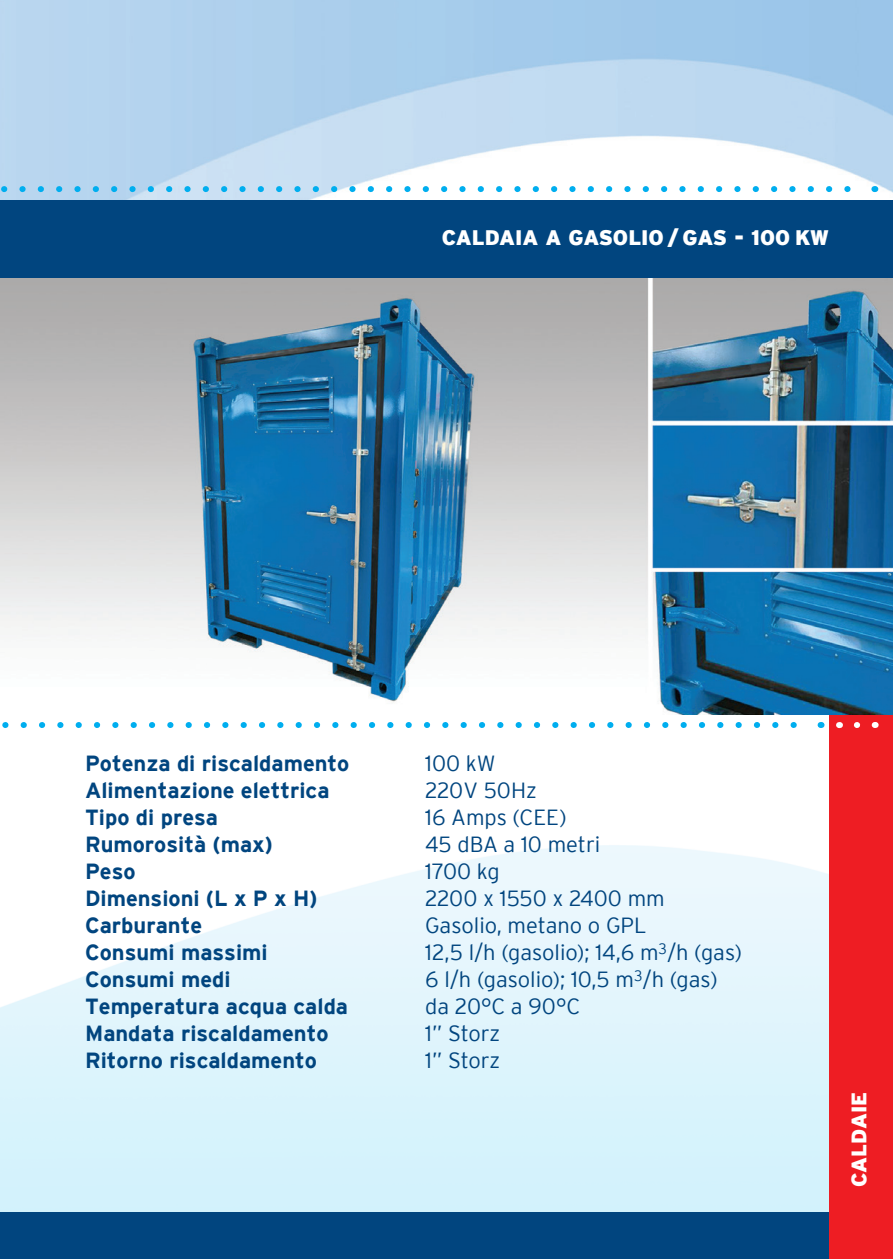
<style>
.page{position:relative;width:893px;height:1259px;background:#fff}
.page>*{position:absolute;margin:0;border:0;box-sizing:border-box;transform-origin:0 0}
.t1{font:700 21.9px "Interstate";color:#01457f}
.t2{font:300 21.9px "Interstate";color:#01457f}
.product_links{font:900 21px "Interstate";color:#fff}
.product_rechts{font:900 21px "Interstate";color:#fff}
</style>
<div class="page">
<img style="left:0;top:0;width:893px;height:200px">
<div style="left:0;top:1212px;width:893px;height:47px;background:#01457f"></div>
<div style="left:829px;top:714px;width:64px;height:545px;background:#ee1d23"></div>
<svg style="left:0;top:186px;width:865px;height:6px"></svg>
<svg style="left:857px;top:722px;width:4px;height:6px"></svg>
<svg style="left:2px;top:722px;width:795px;height:6px"></svg>
<img style="left:0;top:278px;width:893px;height:436px">
<div style="left:0;top:200px;width:893px;height:78px;background:#01457f"></div>
<p class="product_links" style="left:442px;top:225px;width:389px">CALDAIA A GASOLIO / GAS - 100 KW</p>
<p class="t1" style="left:85px;top:750px;width:266px">Potenza di riscaldamento</p>
<p class="t1" style="left:85px;top:777px;width:246px">Alimentazione elettrica</p>
<p class="t1" style="left:85px;top:804px;width:135px">Tipo di presa</p>
<p class="t1" style="left:85px;top:831px;width:189px">Rumorosità (max)</p>
<p class="t1" style="left:85px;top:858px;width:52px">Peso</p>
<p class="t1" style="left:85px;top:885px;width:234px">Dimensioni (L x P x H)</p>
<p class="t1" style="left:85px;top:912px;width:119px">Carburante</p>
<p class="t1" style="left:85px;top:939px;width:184px">Consumi massimi</p>
<p class="t1" style="left:85px;top:966px;width:147px">Consumi medi</p>
<p class="t1" style="left:85px;top:993px;width:265px">Temperatura acqua calda</p>
<p class="t1" style="left:85px;top:1021px;width:245px">Mandata riscaldamento</p>
<p class="t1" style="left:85px;top:1048px;width:233px">Ritorno riscaldamento</p>
<p class="t2" style="left:425px;top:750px;width:72px">100 kW</p>
<p class="t2" style="left:425px;top:777px;width:113px">220V 50Hz</p>
<p class="t2" style="left:425px;top:805px;width:143px">16 Amps (CEE)</p>
<p class="t2" style="left:425px;top:832px;width:177px">45 dBA a 10 metri</p>
<p class="t2" style="left:425px;top:859px;width:76px">1700 kg</p>
<p class="t2" style="left:425px;top:886px;width:241px">2200 x 1550 x 2400 mm</p>
<p class="t2" style="left:425px;top:913px;width:223px">Gasolio, metano o GPL</p>
<p class="t2" style="left:425px;top:940px;width:318px">12,5 l/h (gasolio); 14,6 m<sup>3</sup>/h (gas)</p>
<p class="t2" style="left:425px;top:966px;width:294px">6 l/h (gasolio); 10,5 m<sup>3</sup>/h (gas)</p>
<p class="t2" style="left:425px;top:993px;width:156px">da 20°C a 90°C</p>
<p class="t2" style="left:425px;top:1020px;width:76px">1” Storz</p>
<p class="t2" style="left:425px;top:1047px;width:76px">1” Storz</p>
<p class="product_rechts" style="left:847px;top:1186px;width:96px;rotate:-90deg">CALDAIE</p>
</div>
